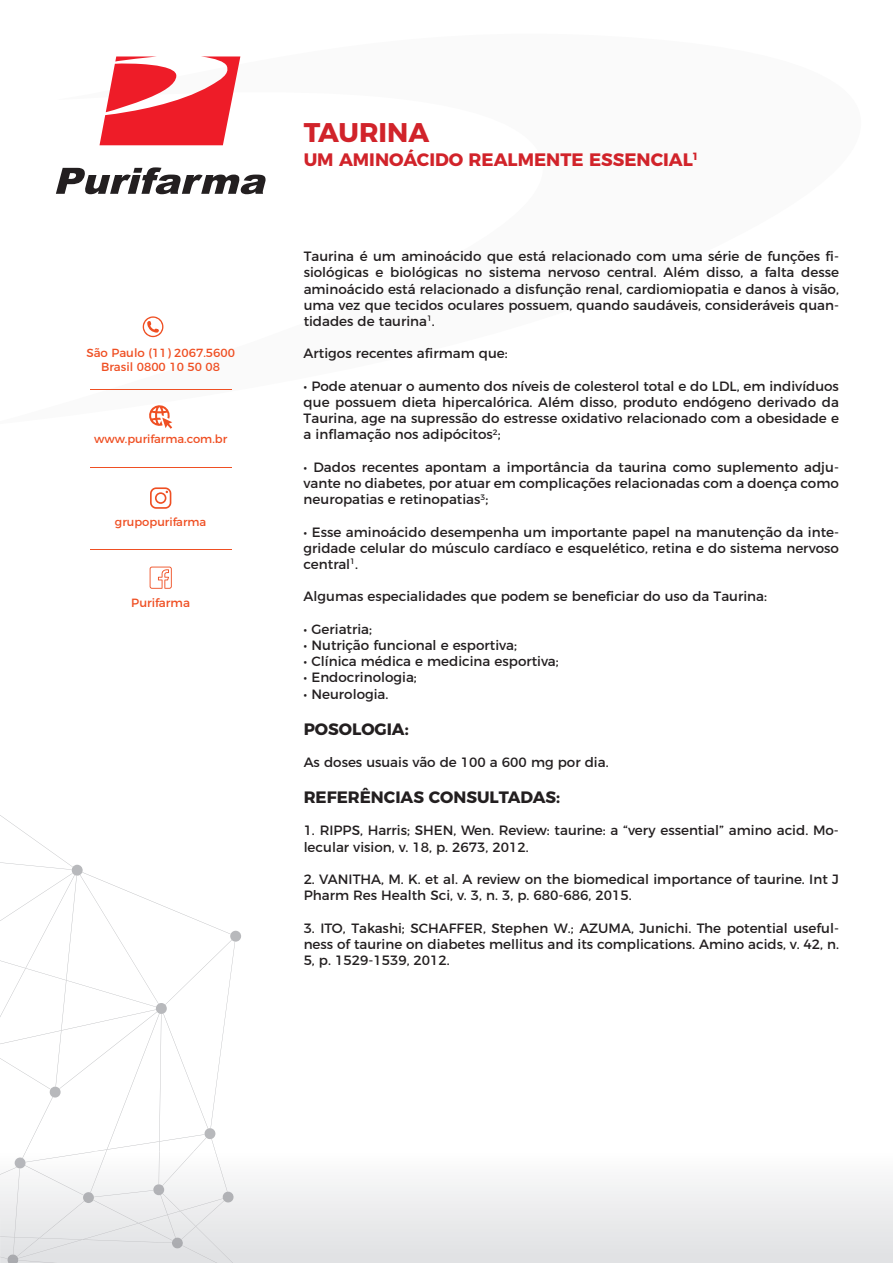
<style>
.page{position:relative;width:893px;height:1263px;background:#fff}
.page>*{position:absolute;margin:0;border:0;box-sizing:border-box;transform-origin:0 0}
.t1{font:700 27px "Montserrat";color:#d1232a}
.t2{font:700 18px "Montserrat";color:#d1232a}
.t3{font:700 16.5px "Montserrat";color:#231f20}
.t4{font:13.5px/16.2px "Montserrat";color:#231f20;text-align:justify}
.t5{font:12px "Montserrat";color:#ef4f23}
.t6{font:11.85px/14.4px "Montserrat";color:#ef4f23;text-align:center}
.t7{font:11.55px "Montserrat";color:#ef4f23}
</style>
<div class="page">
<img style="left:18px;top:1198px;width:144px;height:60px">
<div style="left:93px;top:1200px;width:69px;height:41px;background:#e9eaeb"></div>
<div style="left:25px;top:1168px;width:59px;height:27px;background:#f4f5f5"></div>
<img style="left:90px;top:1168px;width:16px;height:24px">
<img style="left:215px;top:1168px;width:13px;height:24px">
<img style="left:162px;top:1168px;width:32px;height:18px">
<img style="left:160px;top:1195px;width:2px;height:43px">
<img style="left:162px;top:1193px;width:71px;height:70px">
<img style="left:159px;top:1168px;width:1px;height:16px">
<img style="left:13px;top:1175px;width:7px;height:79px">
<img style="left:0;top:1168px;width:26px;height:7px">
<svg style="left:83px;top:1192px;width:11px;height:11px"></svg>
<svg style="left:223px;top:1191px;width:11px;height:11px"></svg>
<svg style="left:0;top:1254px;width:18px;height:9px"></svg>
<svg style="left:0;top:815px;width:241px;height:353px"></svg>
<svg style="left:153px;top:1184px;width:11px;height:11px"></svg>
<svg style="left:172px;top:1237px;width:11px;height:11px"></svg>
<svg style="left:150px;top:487px;width:21px;height:22px"></svg>
<svg style="left:150px;top:567px;width:22px;height:22px"></svg>
<hr style="left:90px;top:389px;width:141px;height:1px;background:#ef4f23">
<hr style="left:90px;top:467px;width:141px;height:1px;background:#ef4f23">
<hr style="left:90px;top:549px;width:141px;height:1px;background:#ef4f23">
<svg style="left:100px;top:56px;width:140px;height:89px"></svg>
<svg style="left:56px;top:167px;width:210px;height:27px"></svg>
<svg style="left:143px;top:316px;width:20px;height:21px"></svg>
<svg style="left:149px;top:405px;width:23px;height:24px"></svg>
<p class="t6" style="left:86px;top:344px;width:150px">São Paulo (11) 2067.5600<br>Brasil 0800 10 50 08</p>
<p class="t7" style="left:94px;top:430px;width:135px">www.purifarma.com.br</p>
<p class="t7" style="left:115px;top:513px;width:93px">grupopurifarma</p>
<p class="t5" style="left:131px;top:593px;width:60px">Purifarma</p>
<h1 class="t1" style="left:304px;top:110px;width:127px">TAURINA</h1>
<h2 class="t2" style="left:304px;top:145px;width:395px">UM AMINOÁCIDO REALMENTE ESSENCIAL<sup>1</sup></h2>
<p class="t4" style="left:304px;top:247px;width:537px">Taurina é um aminoácido que está relacionado com uma série de funções fi&shy;siológicas e biológicas no sistema nervoso central. Além disso, a falta desse aminoácido está relacionado a disfunção renal, cardiomiopatia e danos à visão, uma vez que tecidos oculares possuem, quando saudáveis, consideráveis quan&shy;tidades de taurina<sup>1</sup>.</p>
<p class="t4" style="left:304px;top:344px;width:206px">Artigos recentes afirmam que:</p>
<p class="t4" style="left:304px;top:377px;width:537px">• Pode atenuar o aumento dos níveis de colesterol total e do LDL, em indivíduos que possuem dieta hipercalórica. Além disso, produto endógeno derivado da Taurina, age na supressão do estresse oxidativo relacionado com a obesidade e a inflamação nos adipócitos<sup>2</sup>;</p>
<p class="t4" style="left:304px;top:458px;width:537px">• Dados recentes apontam a importância da taurina como suplemento adju&shy;vante no diabetes, por atuar em complicações relacionadas com a doença como neuropatias e retinopatias<sup>3</sup>;</p>
<p class="t4" style="left:304px;top:522px;width:537px">• Esse aminoácido desempenha um importante papel na manutenção da inte&shy;gridade celular do músculo cardíaco e esquelético, retina e do sistema nervoso central<sup>1</sup>.</p>
<p class="t4" style="left:304px;top:587px;width:465px">Algumas especialidades que podem se beneficiar do uso da Taurina:</p>
<p class="t4" style="left:304px;top:620px;width:70px">• Geriatria;</p>
<p class="t4" style="left:304px;top:636px;width:215px">• Nutrição funcional e esportiva;</p>
<p class="t4" style="left:304px;top:652px;width:257px">• Clínica médica e medicina esportiva;</p>
<p class="t4" style="left:304px;top:668px;width:115px">• Endocrinologia;</p>
<p class="t4" style="left:304px;top:684px;width:86px">• Neurologia.</p>
<p class="t3" style="left:304px;top:715px;width:107px">POSOLOGIA:</p>
<p class="t4" style="left:304px;top:753px;width:306px">As doses usuais vão de 100 a 600 mg por dia.</p>
<p class="t3" style="left:304px;top:783px;width:258px">REFERÊNCIAS CONSULTADAS:</p>
<p class="t4" style="left:304px;top:821px;width:537px">1. RIPPS, Harris; SHEN, Wen. Review: taurine: a “very essential” amino acid. Mo&shy;lecular vision, v. 18, p. 2673, 2012.</p>
<p class="t4" style="left:304px;top:870px;width:537px">2. VANITHA, M. K. et al. A review on the biomedical importance of taurine. Int J<br>Pharm Res Health Sci, v. 3, n. 3, p. 680-686, 2015.</p>
<p class="t4" style="left:304px;top:918px;width:537px">3. ITO, Takashi; SCHAFFER, Stephen W.; AZUMA, Junichi. The potential useful&shy;ness of taurine on diabetes mellitus and its complications. Amino acids, v. 42, n.<br>5, p. 1529-1539, 2012.</p>
</div>
